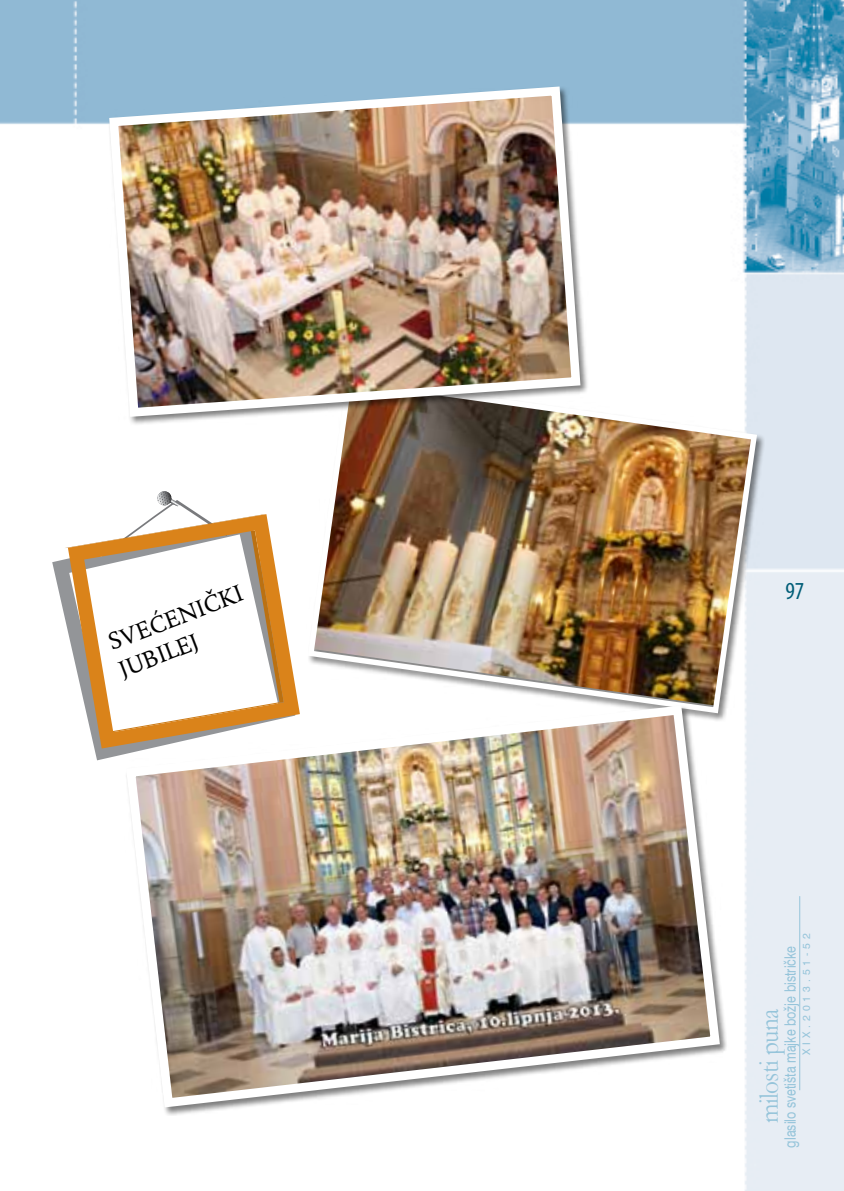
<style>
.page{position:relative;width:844px;height:1191px;background:#fff}
.page>*{position:absolute;margin:0;border:0;box-sizing:border-box;transform-origin:0 0}
.t1{font:28px "Garamond";letter-spacing:-.025em;color:#95c4da;scale:.9 1}
.t2{font:24.5px/29.4px "Glas Koncila T9";color:#000}
.t3{font:condensed 24.5px "Myriad Pro";color:#005d77}
.t4{font:15.75px "Swiss 721 BT";color:#95c4da;scale:.79 1}
.t5{font:10.5px "Swiss 721 BT";letter-spacing:.375em;color:#95c4da}
</style>
<div class="page">
<img style="left:0;top:0;width:843px;height:1191px">
<hr style="left:799px;top:896px;width:1px;height:194px;background:#95c4da">
<svg style="left:52px;top:517px;width:69px;height:243px"></svg>
<svg style="left:64px;top:491px;width:220px;height:241px"></svg>
<svg style="left:68px;top:514px;width:232px;height:234px"></svg>
<img style="left:304px;top:374px;width:456px;height:342px">
<img style="left:105px;top:82px;width:480px;height:339px">
<img style="left:121px;top:700px;width:603px;height:412px">
<h2 class="t2" style="left:104px;top:629px;width:16px;rotate:-21deg">svećenički jubilej</h2>
<h2 class="t3" style="left:785px;top:576px;width:20px">97</h2>
<p class="t5" style="left:800px;top:1055px;width:123px;rotate:-90deg">XIX.2013.51-52</p>
<p class="t4" style="left:780px;top:1147px;width:257px;rotate:-90deg">glasilo svetišta majke božje bistričke</p>
<h1 class="t1" style="left:750px;top:1122px;width:128px;rotate:-90deg">milosti puna</h1>
</div>
